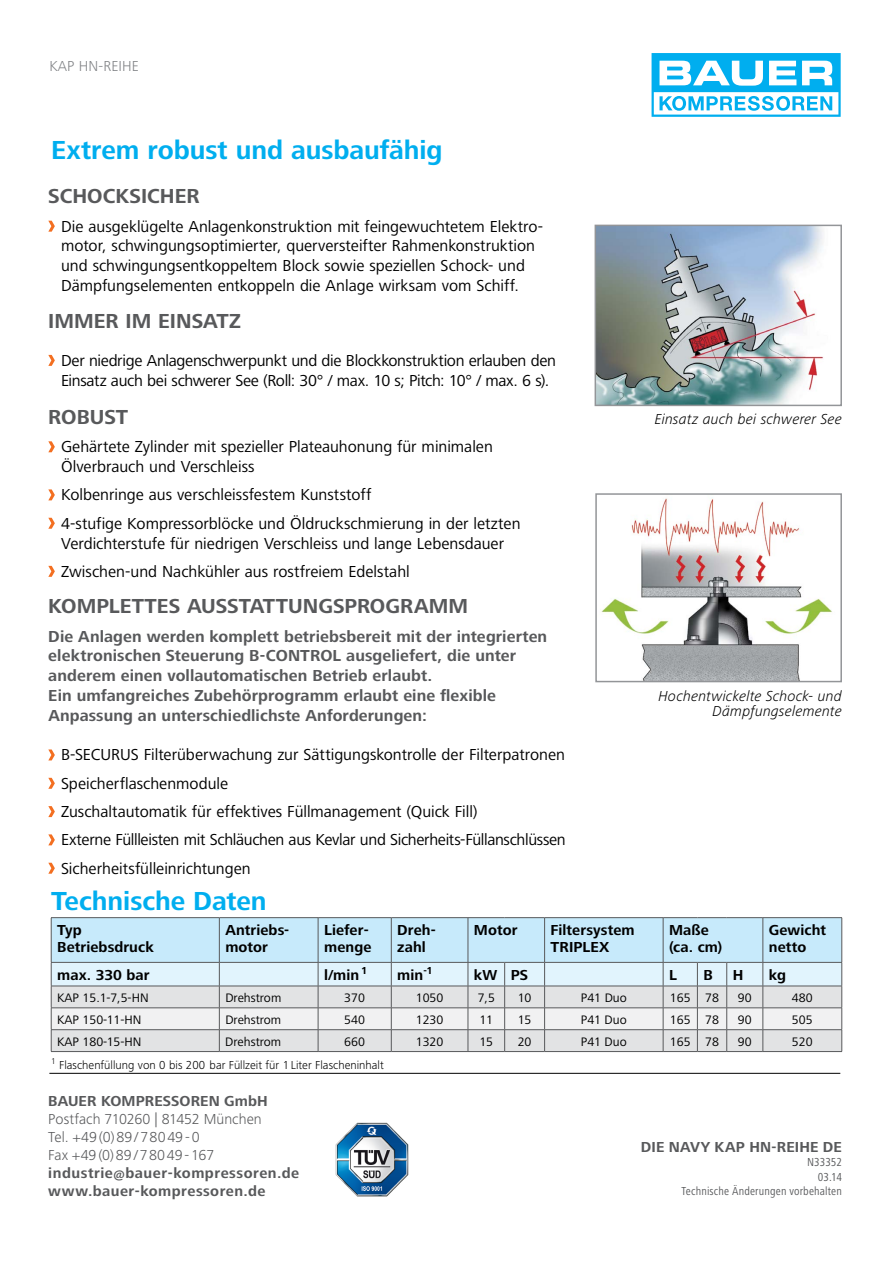
<style>
.page{position:relative;width:893px;height:1263px;background:#fff}
.page>*{position:absolute;margin:0;border:0;box-sizing:border-box;transform-origin:0 0}
.t1{font:700 27px "Frutiger Next LT";letter-spacing:-.005em;color:#00aeef}
.t2{font:700 21px "Frutiger Next LT";color:#58595b}
.t3{font:16.5px/28.3px "Frutiger Next LT";color:#000}
.t4{font:700 16.5px/19.8px "Frutiger Next LT";letter-spacing:.005em;color:#58595b}
.t5{font:16.5px/19.8px "Frutiger Next LT";letter-spacing:-.02em;color:#000}
.t6{font:700 15px/16.5px "Frutiger Next LT";letter-spacing:.005em;color:#000}
.t7{font:300 15px/18px "Frutiger Next LT";color:#58595b}
.t8{font:italic 300 15px/15px "Frutiger Next LT";letter-spacing:.01em;color:#000;text-align:right}
.t9{font:700 15px/18px "Frutiger Next LT";letter-spacing:.03em;color:#58595b}
.t10{font:700 15px "Frutiger Next LT";letter-spacing:.005em;color:#58595b}
.t11{font:700 15px "Frutiger Next LT";letter-spacing:.01em;color:#58595b}
.t12{font:300 15px "Frutiger Next LT";letter-spacing:.01em;color:#808285}
.t13{font:12.75px "Frutiger Next LT";color:#000}
.t14{font:300 12px "Frutiger Next LT";color:#000}
.t15{font:condensed 12px/14.4px "Frutiger Next LT";letter-spacing:.01em;color:#58595b;text-align:right}
</style>
<div class="page">
<img style="left:335px;top:1122px;width:74px;height:75px">
<hr style="left:49px;top:1073px;width:791px;height:1px;background:#000">
<svg style="left:48px;top:221px;width:7px;height:11px"></svg>
<svg style="left:48px;top:355px;width:7px;height:11px"></svg>
<svg style="left:48px;top:441px;width:7px;height:11px"></svg>
<svg style="left:48px;top:489px;width:7px;height:11px"></svg>
<svg style="left:48px;top:518px;width:7px;height:11px"></svg>
<svg style="left:48px;top:566px;width:7px;height:11px"></svg>
<svg style="left:48px;top:749px;width:7px;height:11px"></svg>
<svg style="left:48px;top:778px;width:7px;height:11px"></svg>
<svg style="left:48px;top:806px;width:7px;height:11px"></svg>
<svg style="left:48px;top:834px;width:7px;height:11px"></svg>
<svg style="left:48px;top:863px;width:7px;height:11px"></svg>
<img style="left:598px;top:228px;width:225px;height:175px">
<div style="left:595px;top:225px;width:247px;height:181px;border:2px solid #939598"></div>
<img style="left:601px;top:498px;width:231px;height:181px">
<div style="left:595px;top:493px;width:247px;height:189px;border:2px solid #939598"></div>
<hr style="left:51px;top:917px;width:168px;height:1px;background:#58595b">
<hr style="left:219px;top:917px;width:99px;height:1px;background:#58595b">
<hr style="left:318px;top:917px;width:73px;height:1px;background:#58595b">
<hr style="left:391px;top:917px;width:77px;height:1px;background:#58595b">
<hr style="left:468px;top:917px;width:37px;height:1px;background:#58595b">
<hr style="left:505px;top:917px;width:40px;height:1px;background:#58595b">
<hr style="left:545px;top:917px;width:118px;height:1px;background:#58595b">
<hr style="left:663px;top:917px;width:34px;height:1px;background:#58595b">
<hr style="left:697px;top:917px;width:30px;height:1px;background:#58595b">
<hr style="left:727px;top:917px;width:36px;height:1px;background:#58595b">
<hr style="left:763px;top:917px;width:79px;height:1px;background:#58595b">
<hr style="left:51px;top:1051px;width:168px;height:1px;background:#58595b">
<hr style="left:219px;top:1051px;width:99px;height:1px;background:#58595b">
<hr style="left:318px;top:1051px;width:73px;height:1px;background:#58595b">
<hr style="left:391px;top:1051px;width:77px;height:1px;background:#58595b">
<hr style="left:468px;top:1051px;width:37px;height:1px;background:#58595b">
<hr style="left:505px;top:1051px;width:40px;height:1px;background:#58595b">
<hr style="left:545px;top:1051px;width:118px;height:1px;background:#58595b">
<hr style="left:663px;top:1051px;width:34px;height:1px;background:#58595b">
<hr style="left:697px;top:1051px;width:30px;height:1px;background:#58595b">
<hr style="left:727px;top:1051px;width:36px;height:1px;background:#58595b">
<hr style="left:763px;top:1051px;width:79px;height:1px;background:#58595b">
<svg style="left:51px;top:918px;width:791px;height:133px;background:#d5e4eb"></svg>
<svg style="left:652px;top:53px;width:189px;height:64px"></svg>
<p class="t12" style="left:49px;top:58px;width:91px">KAP HN-Reih e</p>
<h1 class="t1" style="left:51px;top:135px;width:393px">Extrem robust und ausbaufähig</h1>
<p class="t2" style="left:48px;top:185px;width:153px">SCHOCKSICHER</p>
<p class="t3" style="left:61px;top:216px;width:483px;line-height:19.8px">Die ausgeklügelte Anlagenkonstruktion mit feingewuchtetem Elektro&shy;motor, schwingungsoptimierter, querversteifter Rahmenkonstruktion und schwingungsentkoppeltem Block sowie speziellen Schock- und Dämpfungselementen entkoppeln die Anlage wirksam vom Schiff.</p>
<p class="t2" style="left:48px;top:309px;width:16px">Imm</p>
<p class="t2" style="left:94px;top:309px;width:97px">er im Einsa</p>
<p class="t2" style="left:216px;top:309px;width:26px">tz</p>
<p class="t5" style="left:61px;top:351px;width:496px">Der niedrige Anlagenschwerpunkt und die Blockkonstruktion erlauben den<br>Einsatz auch bei schwerer See (Roll: 30° / max. 10 s; Pitch: 10° / max. 6 s).</p>
<p class="t2" style="left:48px;top:405px;width:28px">Robus</p>
<p class="t2" style="left:116px;top:405px;width:14px">t</p>
<p class="t3" style="left:61px;top:437px;width:433px;line-height:19.8px">Gehärtete Zylinder mit spezieller Plateauhonung für minimalen<br>Ölverbrauch und Verschleiss</p>
<p class="t3" style="left:61px;top:481px;width:461px">Kolbenringe aus verschleissfestem Kunststoff<br>4-stufige Kompressorblöcke und Öldruckschmierung in der letzten</p>
<p class="t3" style="left:61px;top:529px;width:445px">Verdichterstufe für niedrigen Verschleiss und lange Lebensdauer<br>Zwischen-und Nachkühler aus rostfreiem Edelstahl</p>
<p class="t2" style="left:48px;top:595px;width:30px">Komp</p>
<p class="t2" style="left:109px;top:595px;width:196px">lettes Ausstattungsprogramm</p>
<p class="t4" style="left:48px;top:626px;width:500px">Die Anlagen werden komplett betriebsbereit mit der integrierten elektronischen Steuerung B-CONTROL ausgeliefert, die unter anderem einen vollautomatischen Betrieb erlaubt.<br>Ein umfangreiches Zubehörprogramm erlaubt eine flexible Anpassung an unterschiedlichste Anforderungen:</p>
<p class="t3" style="left:61px;top:741px;width:506px">B-Securus Filterüberwachung zur Sättigungskontrolle der Filterpatronen Speicherflaschenmodule<br>Zuschaltautomatik für effektives Füllmanagement (Quick Fill)<br>Externe Füllleisten mit Schläuchen aus Kevlar und Sicherheits-Füllanschlüssen Sicherheitsfülleinrichtungen</p>
<h1 class="t1" style="left:51px;top:886px;width:217px">Technische Daten</h1>
<p class="t8" style="left:655px;top:412px;width:189px">Einsatz auch bei schwerer See</p>
<p class="t8" style="left:658px;top:688px;width:185px">Hochentwickelte Schock- und<br>Dämpfungselemente</p>
<p class="t6" style="left:57px;top:922px;width:98px">Typ<br>Betriebsdruck</p>
<p class="t6" style="left:225px;top:922px;width:65px">Antriebs&shy;motor</p>
<p class="t6" style="left:324px;top:922px;width:49px">Liefer&shy;menge</p>
<p class="t6" style="left:397px;top:922px;width:40px">Dreh&shy;zahl</p>
<p class="t6" style="left:474px;top:922px;width:45px">Motor</p>
<p class="t6" style="left:551px;top:922px;width:86px">Filtersystem<br>TRIPLEX</p>
<p class="t6" style="left:669px;top:922px;width:55px">Maße (ca. cm)</p>
<p class="t6" style="left:769px;top:922px;width:59px">Gewicht netto</p>
<p class="t6" style="left:57px;top:967px;width:94px">max. 330 bar</p>
<p class="t6" style="left:324px;top:967px;width:45px">l/min <sup>1</sup></p>
<p class="t6" style="left:397px;top:967px;width:37px">min<sup>-1</sup></p>
<p class="t6" style="left:474px;top:967px;width:56px">kW PS</p>
<p class="t6" style="left:669px;top:967px;width:8px">L</p>
<p class="t6" style="left:703px;top:967px;width:11px">B</p>
<p class="t6" style="left:733px;top:967px;width:12px">H</p>
<p class="t6" style="left:769px;top:967px;width:19px">kg</p>
<p class="t13" style="left:57px;top:990px;width:93px">KAP 15.1-7,5-HN</p>
<p class="t13" style="left:225px;top:990px;width:57px">Drehstrom</p>
<p class="t13" style="left:344px;top:990px;width:22px">370</p>
<p class="t13" style="left:416px;top:990px;width:29px">1050</p>
<p class="t13" style="left:478px;top:990px;width:19px">7,5</p>
<p class="t13" style="left:518px;top:990px;width:15px">10</p>
<p class="t13" style="left:581px;top:990px;width:47px">P41 Duo</p>
<p class="t13" style="left:670px;top:990px;width:51px">165 78</p>
<p class="t13" style="left:738px;top:990px;width:15px">90</p>
<p class="t13" style="left:792px;top:990px;width:22px">480</p>
<p class="t13" style="left:57px;top:1012px;width:86px">KAP 150-11-HN</p>
<p class="t13" style="left:225px;top:1012px;width:57px">Drehstrom</p>
<p class="t13" style="left:344px;top:1012px;width:22px">540</p>
<p class="t13" style="left:416px;top:1012px;width:29px">1230</p>
<p class="t13" style="left:479px;top:1012px;width:15px">11</p>
<p class="t13" style="left:518px;top:1012px;width:15px">15</p>
<p class="t13" style="left:581px;top:1012px;width:47px">P41 Duo</p>
<p class="t13" style="left:670px;top:1012px;width:51px">165 78</p>
<p class="t13" style="left:738px;top:1012px;width:15px">90</p>
<p class="t13" style="left:792px;top:1012px;width:22px">505</p>
<p class="t13" style="left:57px;top:1034px;width:86px">KAP 180-15-HN</p>
<p class="t13" style="left:225px;top:1034px;width:57px">Drehstrom</p>
<p class="t13" style="left:344px;top:1034px;width:22px">660</p>
<p class="t13" style="left:416px;top:1034px;width:29px">1320</p>
<p class="t13" style="left:479px;top:1034px;width:15px">15</p>
<p class="t13" style="left:518px;top:1034px;width:15px">20</p>
<p class="t13" style="left:581px;top:1034px;width:47px">P41 Duo</p>
<p class="t13" style="left:670px;top:1034px;width:51px">165 78</p>
<p class="t13" style="left:738px;top:1034px;width:15px">90</p>
<p class="t13" style="left:792px;top:1034px;width:22px">520</p>
<p class="t14" style="left:51px;top:1058px;width:334px"><sup>1</sup> Flaschenfüllung von 0 bis 200 bar Füllzeit für 1 Liter Flascheninhalt</p>
<p class="t10" style="left:48px;top:1093px;width:221px">BAUER KOMPRESSOREN GmbH</p>
<p class="t7" style="left:48px;top:1110px;width:215px">Postfach 710260 | 81452 München<br>Tel. +49(0)89/78049-0<br>Fax +49(0)89/78049-167</p>
<p class="t9" style="left:48px;top:1164px;width:252px">industrie@bauer-kompressoren.de www.bauer-kompressoren.de</p>
<p class="t9" style="left:641px;top:1138px;width:51px">Die Navy</p>
<p class="t11" style="left:715px;top:1138px;width:127px">KAP HN-Reihe DE</p>
<p class="t15" style="left:681px;top:1155px;width:162px">N33352<br>03.14<br>Technische Änderungen vorbehalten</p>
</div>
